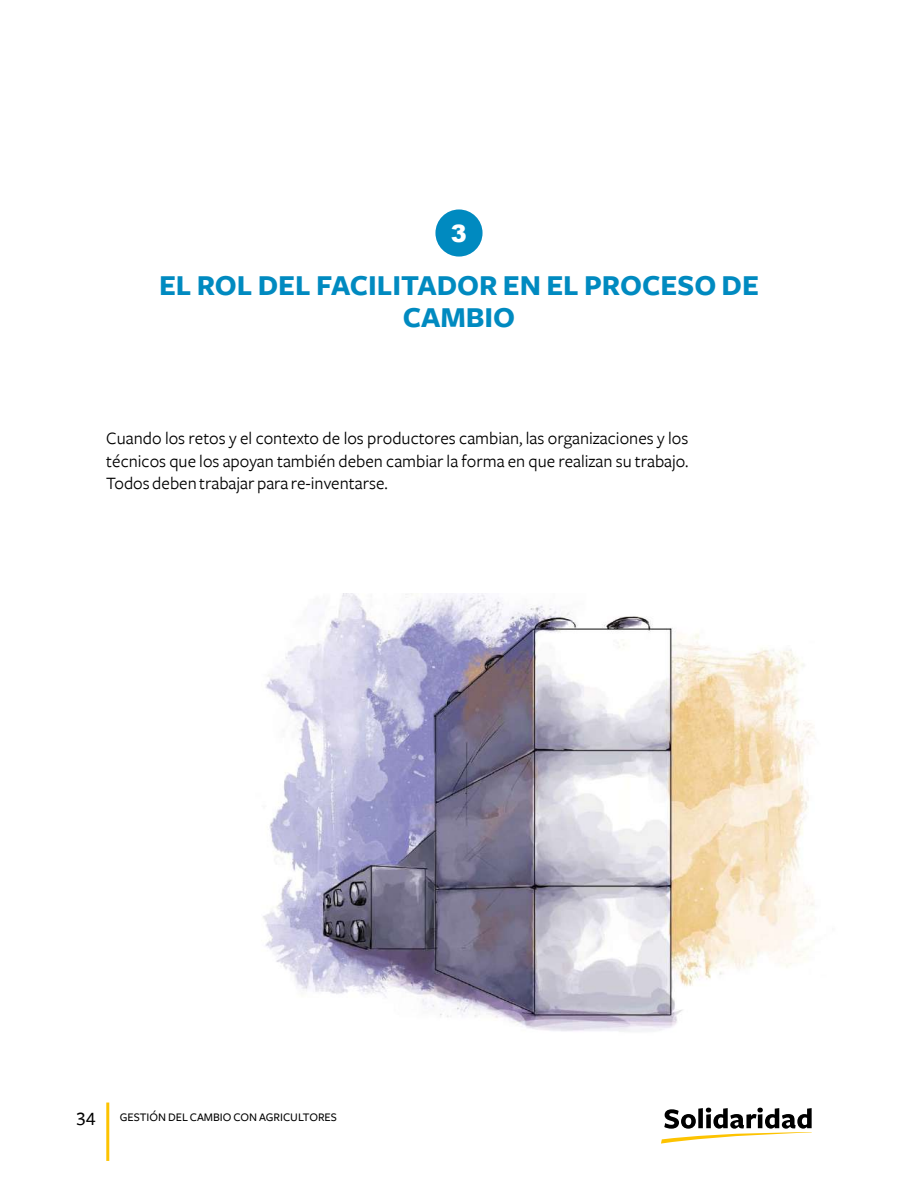
<style>
.page{position:relative;width:918px;height:1188px;background:#fff}
.page>*{position:absolute;margin:0;border:0;box-sizing:border-box;transform-origin:0 0}
.t1{font:700 30px/31.5px "Freight Sans";color:#008ac0;text-align:center}
.t2{font:900 24px "Arial";color:#fff}
.t3{font:18px/22.5px "Freight Sans";color:#000;text-align:justify}
.t4{font:500 12px "Freight Sans";color:#000}
.s1{font-family:"Freight Sans Medium SC";font-weight:400;font-size:19.5px}
</style>
<div class="page">
<svg style="left:661px;top:1108px;width:151px;height:36px"></svg>
<img style="left:263px;top:594px;width:551px;height:438px">
<hr style="left:106px;top:1103px;width:3px;height:58px;background:#fdc300">
<div style="left:435px;top:209px;width:48px;height:48px;background:#008ac0;border-radius:50%"></div>
<h2 class="t2" style="left:451px;top:216px;width:18px">3</h2>
<h1 class="t1" style="left:159px;top:271px;width:601px">EL ROL DEL FACILITADOR EN EL PROCESO DE<br>CAMBIO</h1>
<p class="t3" style="left:106px;top:427px;width:584px">Cuando los retos y el contexto de los productores cambian, las organizaciones y los técnicos que los apoyan también deben cambiar la forma en que realizan su trabajo.<br>Todos deben trabajar para re-inventarse.</p>
<p class="t4" style="left:76px;top:1111px;width:262px"><span class="s1">34</span> GESTIÓN DEL CAMBIO CON AGRICULTORES</p>
</div>
